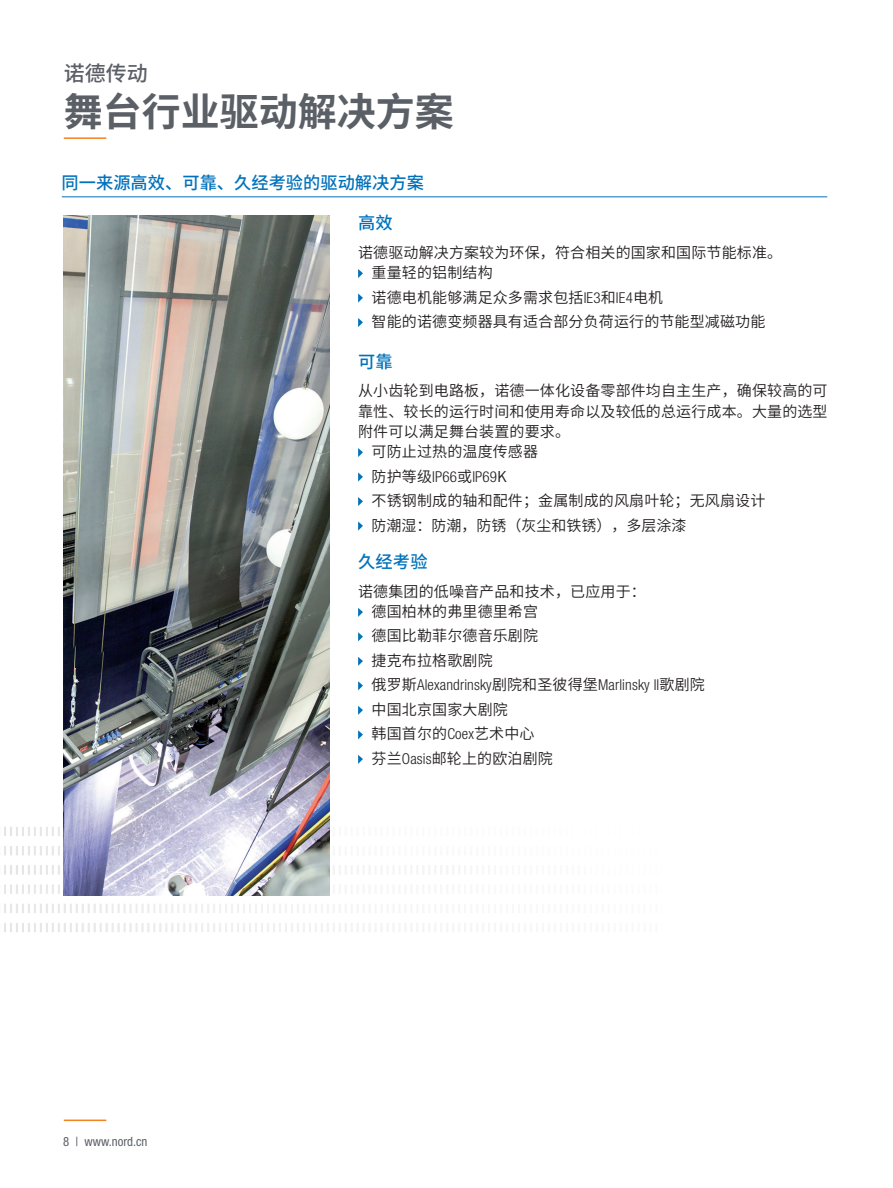
<style>
.page{position:relative;width:893px;height:1188px;background:#fff}
.page>*{position:absolute;margin:0;border:0;box-sizing:border-box;transform-origin:0 0}
.t1{font:700 39px "Source Han Sans CN";color:#5b5f66}
.t2{font:500 21px "Source Han Sans CN";color:#5b5f66}
.t3{font:500 17.25px "Source Han Sans CN";color:#0072bc}
.t4{font:15px/24.5px "Source Han Sans CN";letter-spacing:.01em;color:#231f20}
.t5{font:300 condensed 15px "Helvetica Neue LT Std";letter-spacing:.01em;color:#231f20}
.t6{font:condensed 12.75px "Helvetica Neue LT Std";color:#5b5f66}
.s1{font-family:"Helvetica Neue LT Std";font-weight:300;font-stretch:condensed}
.s2{font-family:"Source Han Sans CN";font-weight:400;font-stretch:normal}
</style>
<div class="page">
<hr style="left:64px;top:1120px;width:42px;height:1px;background:#f58220">
<hr style="left:64px;top:137px;width:42px;height:2px;background:#f58220">
<hr style="left:62px;top:197px;width:765px;height:1px;background:#0072bc">
<img style="left:4px;top:825px;width:456px;height:107px">
<svg style="left:358px;top:269px;width:5px;height:9px"></svg>
<svg style="left:358px;top:294px;width:5px;height:9px"></svg>
<svg style="left:358px;top:318px;width:5px;height:9px"></svg>
<svg style="left:358px;top:448px;width:5px;height:9px"></svg>
<svg style="left:358px;top:473px;width:5px;height:9px"></svg>
<svg style="left:358px;top:497px;width:5px;height:9px"></svg>
<svg style="left:358px;top:522px;width:5px;height:9px"></svg>
<svg style="left:358px;top:608px;width:5px;height:9px"></svg>
<svg style="left:358px;top:632px;width:5px;height:9px"></svg>
<svg style="left:358px;top:657px;width:5px;height:9px"></svg>
<svg style="left:358px;top:681px;width:5px;height:9px"></svg>
<svg style="left:358px;top:706px;width:5px;height:9px"></svg>
<svg style="left:358px;top:730px;width:5px;height:9px"></svg>
<svg style="left:358px;top:755px;width:5px;height:9px"></svg>
<img style="left:64px;top:215px;width:266px;height:680px">
<h2 class="t2" style="left:64px;top:62px;width:85px">诺德传动</h2>
<h1 class="t1" style="left:64px;top:89px;width:392px">舞台行业驱动解决方案</h1>
<p class="t3" style="left:62px;top:173px;width:364px">同一来源高效、可靠、久经考验的驱动解决方案</p>
<p class="t3" style="left:358px;top:213px;width:36px">高效</p>
<p class="t4" style="left:372px;top:243px;width:412px;line-height:20.2px;text-indent:-14px">诺德驱动解决方案较为环保，符合相关的国家和国际节能标准。重量轻的铝制结构</p>
<p class="t4" style="left:372px;top:285px;width:395px">诺德电机能够满足众多需求包括<span class="s1">IE3</span>和<span class="s1">IE4</span>电机<br>智能的诺德变频器具有适合部分负荷运行的节能型减磁功能</p>
<p class="t3" style="left:358px;top:352px;width:36px">可靠</p>
<p class="t4" style="left:358px;top:379px;width:471px">从小齿轮到电路板，诺德一体化设备零部件均自主生产，确保较高的可</p>
<p class="t4" style="left:358px;top:399px;width:471px">靠性、较长的运行时间和使用寿命以及较低的总运行成本。大量的选型</p>
<p class="t4" style="left:358px;top:419px;width:213px">附件可以满足舞台装置的要求。</p>
<p class="t4" style="left:372px;top:440px;width:168px">可防止过热的温度传感器</p>
<p class="t5" style="left:372px;top:468px;width:137px"><span class="s2">防护等级</span>IP66<span class="s2">或</span>IP69<span class="s2">K</span></p>
<p class="t4" style="left:372px;top:489px;width:395px">不锈钢制成的轴和配件；金属制成的风扇叶轮；无风扇设计防潮湿：防潮，防锈（灰尘和铁锈），多层涂漆</p>
<p class="t3" style="left:358px;top:552px;width:71px">久经考验</p>
<p class="t4" style="left:372px;top:581px;width:276px;line-height:20.2px;text-indent:-14px">诺德集团的低噪音产品和技术，已应用于：德国柏林的弗里德里希宫</p>
<p class="t4" style="left:372px;top:624px;width:168px">德国比勒菲尔德音乐剧院捷克布拉格歌剧院</p>
<p class="t5" style="left:372px;top:676px;width:335px"><span class="s2">俄罗斯</span>Alexandrinsky<span class="s2">剧院和圣彼得堡</span>Marlinsky II<span class="s2">歌剧院</span></p>
<p class="t4" style="left:372px;top:697px;width:183px">中国北京国家大剧院<br>韩国首尔的<span class="s1">Coex</span>艺术中心芬兰<span class="s1">Oasis</span>邮轮上的欧泊剧院</p>
<p class="t6" style="left:63px;top:1134px;width:86px">8 | www.nord.cn</p>
</div>
